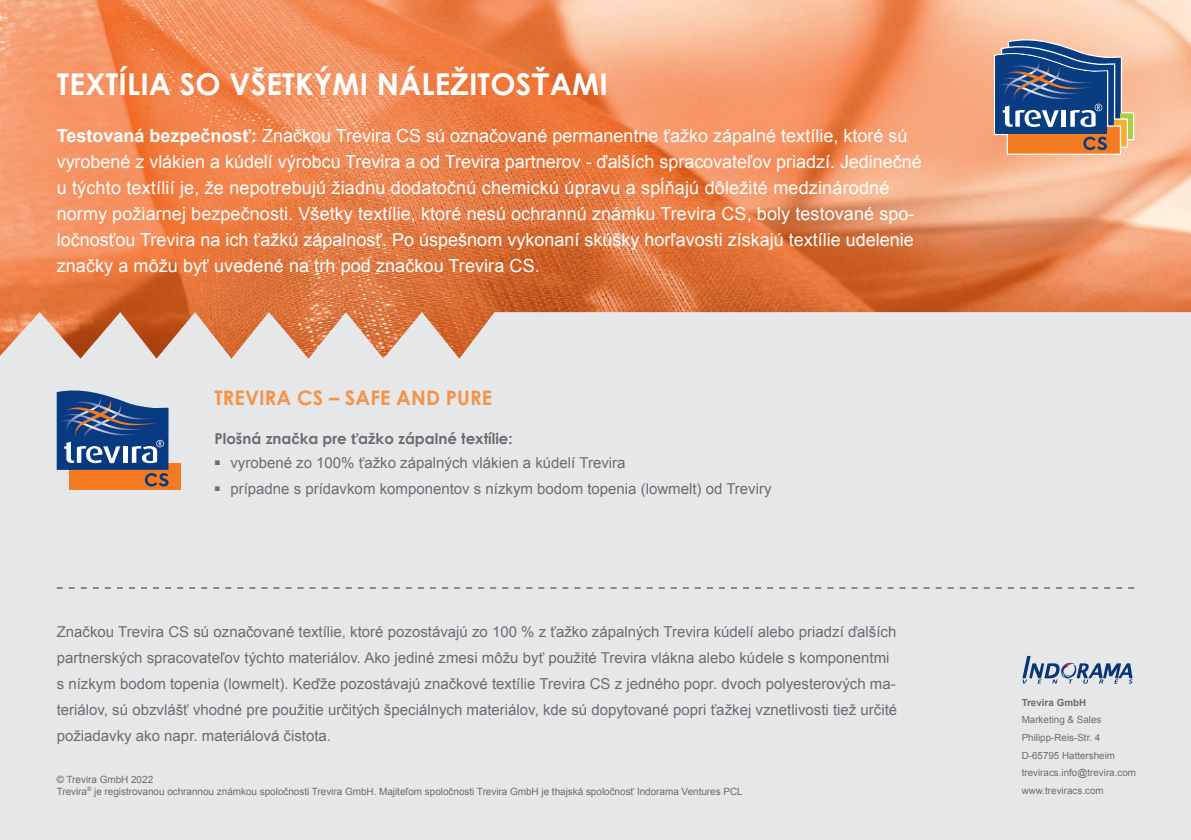
<style>
.page{position:relative;width:1191px;height:840px;background:#fff}
.page>*{position:absolute;margin:0;border:0;box-sizing:border-box;transform-origin:0 0}
.t1{font:700 30px "Century Gothic";letter-spacing:.005em;color:#fff}
.t2{font:700 20px "Century Gothic";letter-spacing:.005em;color:#f69246}
.t3{font:18px/26px "Arial";color:#fff}
.t4{font:15px/26px "Arial";color:#6c6d70}
.t5{font:700 15px "Century Gothic";color:#6c6d70}
.t6{font:10px/12px "Arial";letter-spacing:-.005em;color:#6c6d70}
.t7{font:9.8px/17.6px "Arial";color:#6c6d70}
.t8{font:700 9.8px "Arial";color:#6c6d70}
.s1{font-family:"Arial"}
.s2{font-weight:700}
</style>
<div class="page">
<div style="left:0;top:0;width:1191px;height:839px;background:#e6e7e9"></div>
<img style="left:0;top:0;width:1191px;height:358px">
<div style="left:69px;top:462px;width:112px;height:27px;background:#f47b21"></div>
<svg style="left:57px;top:390px;width:111px;height:96px"></svg>
<svg style="left:57px;top:587px;width:1077px;height:1px"></svg>
<div style="left:1022px;top:113px;width:111px;height:27px;background:#abd046"></div>
<div style="left:1021px;top:112px;width:113px;height:28px;border:1px solid #fff"></div>
<svg style="left:994px;top:39px;width:134px;height:116px;background:#6e7286"></svg>
<svg style="left:1022px;top:655px;width:110px;height:28px"></svg>
<h1 class="t1" style="left:57px;top:65px;width:552px">TEXTÍLIA SO VŠETKÝMI NÁLE<span class="s1">Ž</span>ITOS<span class="s1">Ť</span>AMI</h1>
<p class="t3" style="left:57px;top:123px;width:866px"><span class="s2">Testovaná bezpečnosť:</span> Značkou Trevira CS sú označované permanentne ťažko zápalné textílie, ktoré sú vyrobené z vlákien a kúdelí výrobcu Trevira a od Trevira partnerov - ďalších spracovateľov priadzí. Jedinečné u týchto textílií je, že nepotrebujú žiadnu dodatočnú chemickú úpravu a spĺňajú dôležité medzinárodné normy požiarnej bezpečnosti. Všetky textílie, ktoré nesú ochrannú známku Trevira CS, boly testované spo&shy;ločnosťou Trevira na ich ťažkú zápalnosť. Po úspešnom vykonaní skúšky horľavosti získajú textílie udelenie značky a môžu byť uvedené na trh pod značkou Trevira CS.</p>
<h2 class="t2" style="left:214px;top:385px;width:279px">TREVIRA CS – SAFE AND PURE</h2>
<p class="t5" style="left:214px;top:429px;width:300px">Plošná zna<span class="s1">č</span>ka pre <span class="s1">ť</span>a<span class="s1">ž</span>ko zápalné textílie:</p>
<p class="t4" style="left:214px;top:449px;width:413px"><sup>■</sup> vyrobené zo 100% ťažko zápalných vlákien a kúdelí Trevira</p>
<p class="t4" style="left:214px;top:475px;width:559px"><sup>■</sup> prípadne s prídavkom komponentov s nízkym bodom topenia (lowmelt) od Treviry</p>
<p class="t4" style="left:57px;top:618px;width:842px">Značkou Trevira CS sú označované textílie, ktoré pozostávajú zo 100 % z ťažko zápalných Trevira kúdelí alebo priadzí ďalších partnerských spracovateľov týchto materiálov. Ako jediné zmesi môžu byť použité Trevira vlákna alebo kúdele s komponentmi s nízkym bodom topenia (lowmelt). Keďže pozostávajú značkové textílie Trevira CS z jedného popr. dvoch polyesterových ma&shy;teriálov, sú obzvlášť vhodné pre použitie určitých špeciálnych materiálov, kde sú dopytované popri ťažkej vznetlivosti tiež určité požiadavky ako napr. materiálová čistota.</p>
<p class="t6" style="left:57px;top:772px;width:687px">© Trevira GmbH 2022<br>Trevira<sup>®</sup> je registrovanou ochrannou známkou spoločnosti Trevira GmbH. Majiteľom spoločnosti Trevira GmbH je thajská spoločnosť Indorama Ventures PCL</p>
<p class="t8" style="left:1021px;top:695px;width:66px">Trevira GmbH</p>
<p class="t7" style="left:1021px;top:710px;width:116px">Marketing &amp; Sales<br>Philipp-Reis-Str. 4<br>D-65795 Hattersheim treviracs.info@trevira.com www.treviracs.com</p>
</div>
